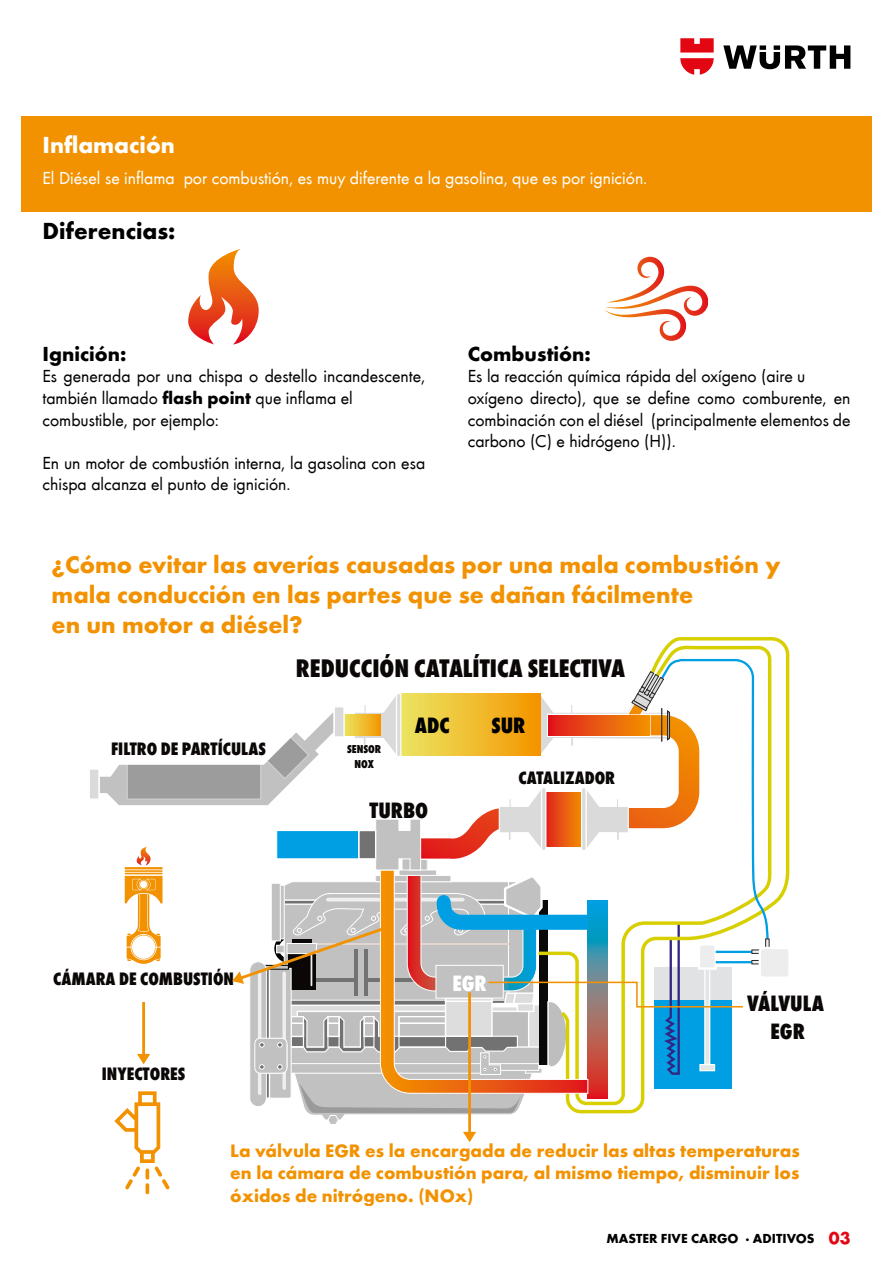
<style>
.page{position:relative;width:893px;height:1263px;background:#fff}
.page>*{position:absolute;margin:0;border:0;box-sizing:border-box;transform-origin:0 0}
.t1{font:800 condensed 26.25px "Wuerth";color:#0a0706}
.t2{font:700 24.75px/29.8px "Wuerth";color:#f39200}
.t3{font:700 24px "Wuerth";color:#000}
.t4{font:700 24px "Wuerth";color:#fff}
.t5{font:800 condensed 22.95px/27.6px "Wuerth";color:#0a0706;text-align:center}
.t6{font:800 condensed 22.95px "Wuerth";color:#000}
.t7{font:800 condensed 22.95px "Wuerth";color:#fff}
.t8{font:700 21px "Wuerth";color:#000}
.t9{font:700 18.6px/22.4px "Wuerth";color:#f39200;text-align:justify}
.t10{font:800 condensed 18.6px "Wuerth";color:#0a0706}
.t11{font:18px/21.6px "Wuerth";color:#000}
.t12{font:18px "Wuerth";color:#fff}
.t13{font:700 13.5px "Wuerth";color:#000}
.t14{font:800 condensed 11.85px/14.2px "Wuerth";color:#0a0706;text-align:center}
.s1{font-weight:700}
.s2{font-size:18px;color:#e30613}
</style>
<div class="page">
<svg style="left:723px;top:45px;width:127px;height:24px"></svg>
<svg style="left:680px;top:38px;width:34px;height:37px"></svg>
<div style="left:21px;top:116px;width:851px;height:95px;background:#f39200"></div>
<svg style="left:657px;top:637px;width:133px;height:271px"></svg>
<div style="left:760px;top:948px;width:29px;height:30px;background:#ededed;border-radius:4px"></div>
<div style="left:759px;top:947px;width:32px;height:32px;border:2px solid #fff;border-radius:4px"></div>
<div style="left:89px;top:769px;width:10px;height:30px;background:#dadada"></div>
<div style="left:88px;top:768px;width:12px;height:32px;border:1px solid #fff"></div>
<svg style="left:98px;top:658px;width:672px;height:536px"></svg>
<svg style="left:605px;top:257px;width:103px;height:84px"></svg>
<svg style="left:188px;top:249px;width:71px;height:95px"></svg>
<h3 class="t4" style="left:43px;top:127px;width:134px">Inflamación</h3>
<p class="t12" style="left:43px;top:165px;width:606px">El Diésel se inflama por combustión, es muy diferente a la gasolina, que es por ignición.</p>
<h3 class="t3" style="left:43px;top:213px;width:134px">Diferencias:</h3>
<p class="t8" style="left:43px;top:338px;width:85px">Ignición:</p>
<p class="t11" style="left:43px;top:365px;width:384px">Es generada por una chispa o destello incandescente, también llamado <span class="s1">flash point</span> que inflama el combustible, por ejemplo:</p>
<p class="t11" style="left:43px;top:451px;width:384px">En un motor de combustión interna, la gasolina con esa chispa alcanza el punto de ignición.</p>
<p class="t8" style="left:468px;top:338px;width:125px">Combustión:</p>
<p class="t11" style="left:468px;top:365px;width:384px">Es la reacción química rápida del oxígeno (aire u oxígeno directo), que se define como comburente, en combinación con el diésel (principalmente elementos de carbono (C) e hidrógeno (H)).</p>
<h2 class="t2" style="left:52px;top:548px;width:730px">¿Cómo evitar las averías causadas por una mala combustión y mala conducción en las partes que se dañan fácilmente<br>en un motor a diésel?</h2>
<h1 class="t1" style="left:296px;top:650px;width:331px">REDUCCIÓN CATALÍTICA SELECTIVA</h1>
<p class="t10" style="left:111px;top:736px;width:156px">FILTRO DE PARTÍCULAS</p>
<p class="t14" style="left:347px;top:742px;width:36px">SENSOR<br>NOX</p>
<p class="t6" style="left:415px;top:709px;width:36px">ADC</p>
<p class="t6" style="left:491px;top:709px;width:36px">SUR</p>
<p class="t10" style="left:518px;top:765px;width:98px">CATALIZADOR</p>
<p class="t10" style="left:53px;top:966px;width:182px">CÁMARA DE COMBUSTIÓN</p>
<p class="t10" style="left:102px;top:1061px;width:85px">INYECTORES</p>
<p class="t5" style="left:370px;top:795px;width:60px">TURBO</p>
<p class="t7" style="left:452px;top:967px;width:36px">EGR</p>
<p class="t5" style="left:747px;top:988px;width:78px">VÁLVULA<br>EGR</p>
<p class="t9" style="left:230px;top:1138px;width:571px">La válvula EGR es la encargada de reducir las altas temperaturas en la cámara de combustión para, al mismo tiempo, disminuir los óxidos de nitrógeno. (NOx)</p>
<p class="t13" style="left:606px;top:1228px;width:246px">MASTER FIVE CARGO · ADITIVOS <span class="s2">03</span></p>
</div>
